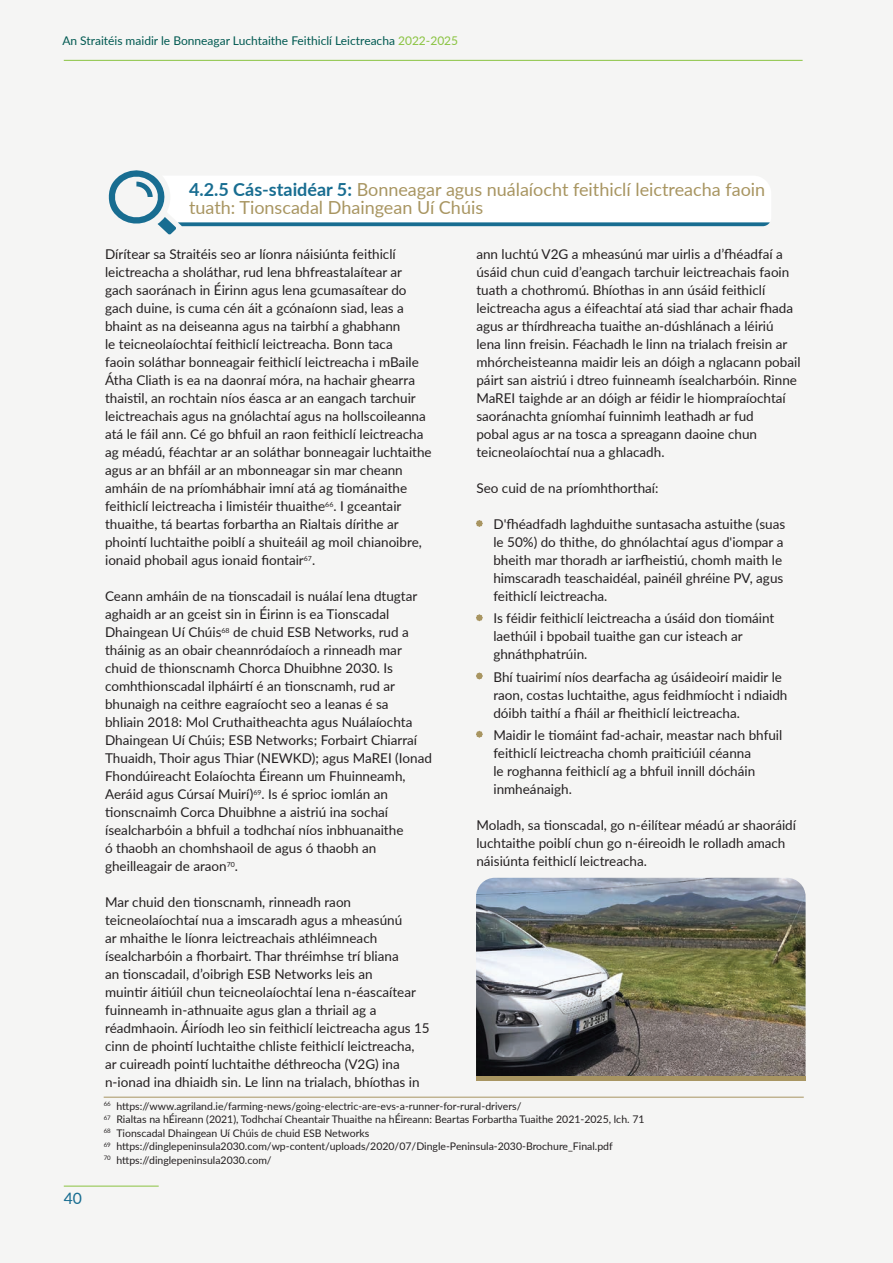
<style>
.page{position:relative;width:893px;height:1263px;background:#f5f5f4}
.page>*{position:absolute;margin:0;border:0;box-sizing:border-box;transform-origin:0 0}
.t1{font:18px/18px "Lato";color:#a89561}
.t2{font:15.75px "Lato";color:#186d91}
.t3{font:13.5px/18px "Lato";color:#231f20}
.t4{font:12px "Lato";color:#005951}
.t5{font:10.5px/13.5px "Lato";color:#231f20}
.s1{color:#8ac341}
.s2{font-weight:700;color:#186d91}
</style>
<div class="page">
<hr style="left:64px;top:60px;width:739px;height:1px;background:#8ac341">
<hr style="left:64px;top:1186px;width:95px;height:1px;background:#8ac341">
<hr style="left:104px;top:1097px;width:700px;height:1px;background:#a89561">
<svg style="left:108px;top:170px;width:663px;height:65px"></svg>
<img style="left:476px;top:878px;width:330px;height:198px">
<hr style="left:476px;top:1076px;width:330px;height:4px;background:#a89561">
<p class="t4" style="left:62px;top:32px;width:397px">An Straitéis maidir le Bonneagar Luchtaithe Feithiclí Leictreacha <span class="s1">2022-2025</span></p>
<h1 class="t1" style="left:189px;top:179px;width:578px"><span class="s2">4.2.5 Cás-staidéar 5:</span> Bonneagar agus nuálaíocht feithiclí leictreacha faoin tuath: Tionscadal Dhaingean Uí Chúis</h1>
<p class="t3" style="left:105px;top:245px;width:328px">Dírítear sa Straitéis seo ar líonra náisiúnta feithiclí leictreacha a sholáthar, rud lena bhfreastalaítear ar gach saoránach in Éirinn agus lena gcumasaítear do gach duine, is cuma cén áit a gcónaíonn siad, leas a bhaint as na deiseanna agus na tairbhí a ghabhann<br>le teicneolaíochtaí feithiclí leictreacha. Bonn taca<br>faoin soláthar bonneagair feithiclí leictreacha i mBaile Átha Cliath is ea na daonraí móra, na hachair ghearra thaistil, an rochtain níos éasca ar an eangach tarchuir leictreachais agus na gnólachtaí agus na hollscoileanna atá le fáil ann. Cé go bhfuil an raon feithiclí leictreacha ag méadú, féachtar ar an soláthar bonneagair luchtaithe agus ar an bhfáil ar an mbonneagar sin mar cheann amháin de na príomhábhair imní atá ag tiománaithe feithiclí leictreacha i limistéir thuaithe<sup>66</sup>. I gceantair thuaithe, tá beartas forbartha an Rialtais dírithe ar phointí luchtaithe poiblí a shuiteáil ag moil chianoibre, ionaid phobail agus ionaid fiontair<sup>67</sup>.</p>
<p class="t3" style="left:105px;top:587px;width:328px">Ceann amháin de na tionscadail is nuálaí lena dtugtar aghaidh ar an gceist sin in Éirinn is ea Tionscadal Dhaingean Uí Chúis<sup>68</sup> de chuid ESB Networks, rud a tháinig as an obair cheannródaíoch a rinneadh mar chuid de thionscnamh Chorca Dhuibhne 2030. Is comhthionscadal ilpháirtí é an tionscnamh, rud ar bhunaigh na ceithre eagraíocht seo a leanas é sa<br>bhliain 2018: Mol Cruthaitheachta agus Nuálaíochta Dhaingean Uí Chúis; ESB Networks; Forbairt Chiarraí Thuaidh, Thoir agus Thiar (NEWKD); agus MaREI (Ionad Fhondúireacht Eolaíochta Éireann um Fhuinneamh, Aeráid agus Cúrsaí Muirí)<sup>69</sup>. Is é sprioc iomlán an tionscnaimh Corca Dhuibhne a aistriú ina sochaí ísealcharbóin a bhfuil a todhchaí níos inbhuanaithe<br>ó thaobh an chomhshaoil de agus ó thaobh an gheilleagair de araon<sup>70</sup>.</p>
<p class="t3" style="left:105px;top:893px;width:326px">Mar chuid den tionscnamh, rinneadh raon teicneolaíochtaí nua a imscaradh agus a mheasúnú<br>ar mhaithe le líonra leictreachais athléimneach ísealcharbóin a fhorbairt. Thar thréimhse trí bliana<br>an tionscadail, d’oibrigh ESB Networks leis an<br>muintir áitiúil chun teicneolaíochtaí lena n-éascaítear fuinneamh in-athnuaite agus glan a thriail ag a réadmhaoin. Áiríodh leo sin feithiclí leictreacha agus 15 cinn de phointí luchtaithe chliste feithiclí leictreacha,<br>ar cuireadh pointí luchtaithe déthreocha (V2G) ina n-ionad ina dhiaidh sin. Le linn na trialach, bhíothas in</p>
<p class="t3" style="left:476px;top:244px;width:326px">ann luchtú V2G a mheasúnú mar uirlis a d’fhéadfaí a úsáid chun cuid d’eangach tarchuir leictreachais faoin tuath a chothromú. Bhíothas in ann úsáid feithiclí leictreacha agus a éifeachtaí atá siad thar achair fhada agus ar thírdhreacha tuaithe an-dúshlánach a léiriú lena linn freisin. Féachadh le linn na trialach freisin ar mhórcheisteanna maidir leis an dóigh a nglacann pobail páirt san aistriú i dtreo fuinneamh ísealcharbóin. Rinne MaREI taighde ar an dóigh ar féidir le hiompraíochtaí saoránachta gníomhaí fuinnimh leathadh ar fud<br>pobal agus ar na tosca a spreagann daoine chun teicneolaíochtaí nua a ghlacadh.</p>
<p class="t3" style="left:476px;top:478px;width:184px">Seo cuid de na príomhthorthaí:</p>
<p class="t3" style="left:493px;top:515px;width:293px">D'fhéadfadh laghduithe suntasacha astuithe (suas le 50%) do thithe, do ghnólachtaí agus d'iompar a bheith mar thoradh ar iarfheistiú, chomh maith le himscaradh teaschaidéal, painéil ghréine PV, agus feithiclí leictreacha.</p>
<p class="t3" style="left:493px;top:609px;width:282px">Is féidir feithiclí leictreacha a úsáid don tiomáint laethúil i bpobail tuaithe gan cur isteach ar ghnáthphatrúin.</p>
<p class="t3" style="left:493px;top:667px;width:296px">Bhí tuairimí níos dearfacha ag úsáideoirí maidir le raon, costas luchtaithe, agus feidhmíocht i ndiaidh dóibh taithí a fháil ar fheithiclí leictreacha.</p>
<p class="t3" style="left:493px;top:725px;width:290px">Maidir le tiomáint fad-achair, meastar nach bhfuil feithiclí leictreacha chomh praiticiúil céanna<br>le roghanna feithiclí ag a bhfuil innill dócháin inmheánaigh.</p>
<p class="t3" style="left:476px;top:815px;width:321px">Moladh, sa tionscadal, go n-éilítear méadú ar shaoráidí luchtaithe poiblí chun go n-éireoidh le rolladh amach náisiúnta feithiclí leictreacha.</p>
<p class="t2" style="left:64px;top:1187px;width:20px">40</p>
<p class="t5" style="left:104px;top:1099px;width:542px"><sup>66</sup> https://www.agriland.ie/farming-news/going-electric-are-evs-a-runner-for-rural-drivers/<br><sup>67</sup> Rialtas na hÉireann (2021), Todhchaí Cheantair Thuaithe na hÉireann: Beartas Forbartha Tuaithe 2021-2025, lch. 71<br><sup>68</sup> Tionscadal Dhaingean Uí Chúis de chuid ESB Networks<br><sup>69</sup> https://dinglepeninsula2030.com/wp-content/uploads/2020/07/Dingle-Peninsula-2030-Brochure_Final.pdf<br><sup>70</sup> https://dinglepeninsula2030.com/</p>
</div>
